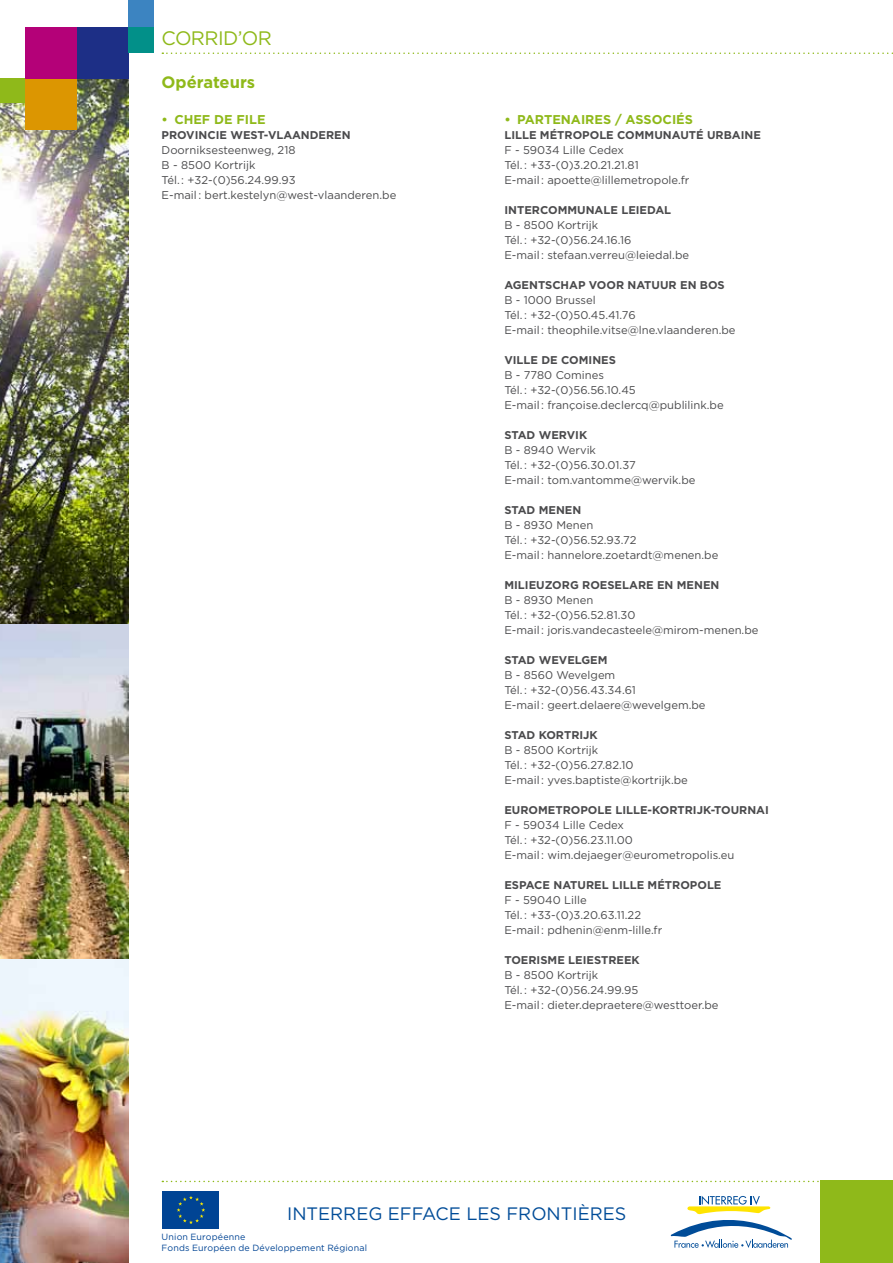
<style>
.page{position:relative;width:893px;height:1263px;background:#fff}
.page>*{position:absolute;margin:0;border:0;box-sizing:border-box;transform-origin:0 0}
.t1{font:19.5px "Gotham";letter-spacing:-.03em;color:#8fb91a}
.t2{font:18px "Gotham";color:#004c98}
.t3{font:700 16.5px "Gotham";color:#8fb91a}
.t4{font:700 12.75px "Gotham";color:#8fb91a}
.t5{font:11.25px/15px "Gotham";color:#4b4b4d}
.t6{font:700 11.25px "Gotham";color:#4b4b4d}
.t7{font:9px/10.8px "Gotham";letter-spacing:.02em;color:#004494}
</style>
<div class="page">
<img style="left:0;top:78px;width:128px;height:1185px">
<div style="left:821px;top:1181px;width:72px;height:82px;background:#8fb91a"></div>
<svg style="left:162px;top:1191px;width:1px;height:38px"></svg>
<div style="left:163px;top:1191px;width:56px;height:38px;background:#004494"></div>
<svg style="left:177px;top:1196px;width:28px;height:28px"></svg>
<svg style="left:670px;top:1196px;width:122px;height:52px"></svg>
<svg style="left:162px;top:53px;width:731px;height:1px"></svg>
<svg style="left:162px;top:1181px;width:659px;height:1px"></svg>
<div style="left:0;top:78px;width:26px;height:25px;background:#8fb91a"></div>
<div style="left:26px;top:78px;width:51px;height:52px;background:#dc9601"></div>
<div style="left:26px;top:27px;width:51px;height:51px;background:#b40178"></div>
<div style="left:77px;top:27px;width:51px;height:51px;background:#1d2f86"></div>
<div style="left:128px;top:0;width:26px;height:27px;background:#3c84c1"></div>
<div style="left:128px;top:27px;width:26px;height:26px;background:#029089"></div>
<h1 class="t1" style="left:162px;top:25px;width:112px">CORRID’OR</h1>
<h3 class="t3" style="left:162px;top:71px;width:95px">OPÉRATEURS</h3>
<p class="t4" style="left:162px;top:111px;width:106px">• CHEF DE FI LE</p>
<p class="t6" style="left:162px;top:128px;width:9px">PRO</p>
<p class="t6" style="left:186px;top:128px;width:166px">VI NCI E WEST-VLAANDEREN</p>
<p class="t5" style="left:162px;top:142px;width:236px">Doorniksesteenweg, 218<br>B - 8500 Kortrijk<br>Tél. : +32-(0)56.24.99.93<br>E-mail : bert.kestelyn@west-vlaanderen.be</p>
<p class="t4" style="left:504px;top:111px;width:23px">• PAR</p>
<p class="t4" style="left:544px;top:111px;width:36px">TENAIR</p>
<p class="t4" style="left:594px;top:111px;width:66px">ES / ASSOCI</p>
<p class="t4" style="left:676px;top:111px;width:18px">ÉS</p>
<p class="t6" style="left:504px;top:128px;width:258px">LI LLE M ÉTROPOLE COMMUNAUTÉ URBAI NE</p>
<p class="t5" style="left:504px;top:142px;width:187px">F - 59034 Lille Cedex<br>Tél. : +33-(0)3.20.21.21.81<br>E-mail : apoette@lillemetropole.fr</p>
<p class="t6" style="left:504px;top:203px;width:37px">INTERCO</p>
<p class="t6" style="left:558px;top:203px;width:115px">MMUNALE LEI EDAL</p>
<p class="t5" style="left:504px;top:217px;width:186px">B - 8500 Kortrijk<br>Tél. : +32-(0)56.24.16.16<br>E-mail : stefaan.verreu@leiedal.be</p>
<p class="t6" style="left:504px;top:278px;width:103px">AGENTSCHAP VOOR</p>
<p class="t6" style="left:627px;top:278px;width:99px">NATUUR EN BOS</p>
<p class="t5" style="left:504px;top:292px;width:233px">B - 1000 Brussel<br>Tél. : +32-(0)50.45.41.76<br>E-mail : theophile.vitse@lne.vlaanderen.be</p>
<p class="t6" style="left:504px;top:353px;width:113px">VI LLE DE COMI NES</p>
<p class="t5" style="left:504px;top:367px;width:221px">B - 7780 Comines<br>Tél. : +32-(0)56.56.10.45<br>E-mail : françoise.declercq@publilink.be</p>
<p class="t6" style="left:504px;top:428px;width:84px">STAD WERVI K</p>
<p class="t5" style="left:504px;top:442px;width:193px">B - 8940 Wervik<br>Tél. : +32-(0)56.30.01.37<br>E-mail : tom.vantomme@wervik.be</p>
<p class="t6" style="left:504px;top:503px;width:78px">STAD M ENEN</p>
<p class="t5" style="left:504px;top:517px;width:215px">B - 8930 Menen<br>Tél. : +32-(0)56.52.93.72<br>E-mail : hannelore.zoetardt@menen.be</p>
<p class="t6" style="left:504px;top:578px;width:217px">MI LI EUZORG ROESELARE EN MENEN</p>
<p class="t5" style="left:504px;top:592px;width:256px">B - 8930 Menen<br>Tél. : +32-(0)56.52.81.30<br>E-mail : joris.vandecasteele@mirom-menen.be</p>
<p class="t6" style="left:504px;top:653px;width:105px">STAD WEVELGEM</p>
<p class="t5" style="left:504px;top:667px;width:203px">B - 8560 Wevelgem<br>Tél. : +32-(0)56.43.34.61<br>E-mail : geert.delaere@wevelgem.be</p>
<p class="t6" style="left:504px;top:728px;width:95px">STAD KORTRI JK</p>
<p class="t5" style="left:504px;top:742px;width:185px">B - 8500 Kortrijk<br>Tél. : +32-(0)56.27.82.10<br>E-mail : yves.baptiste@kortrijk.be</p>
<p class="t6" style="left:504px;top:803px;width:157px">EUROMETROPOLE LI LLE-KOR</p>
<p class="t6" style="left:677px;top:803px;width:86px">TRIJK-TOURNAI</p>
<p class="t5" style="left:504px;top:817px;width:231px">F - 59034 Lille Cedex<br>Tél. : +32-(0)56.23.11.00<br>E-mail : wim.dejaeger@eurometropolis.eu</p>
<p class="t6" style="left:504px;top:878px;width:219px">ESPACE NATUREL LI LLE M ÉTROPOLE</p>
<p class="t5" style="left:504px;top:892px;width:159px">F - 59040 Lille<br>Tél. : +33-(0)3.20.63.11.22<br>E-mail : pdhenin@enm-lille.fr</p>
<p class="t6" style="left:504px;top:953px;width:137px">TOERISME LEI ESTREEK</p>
<p class="t5" style="left:504px;top:967px;width:216px">B - 8500 Kortrijk<br>Tél. : +32-(0)56.24.99.95<br>E-mail : dieter.depraetere@westtoer.be</p>
<h2 class="t2" style="left:287px;top:1202px;width:341px">INTERREG efface les fronti ères</h2>
<p class="t7" style="left:162px;top:1231px;width:207px">Union Européenne<br>Fonds Européen de Développement Régional</p>
</div>
